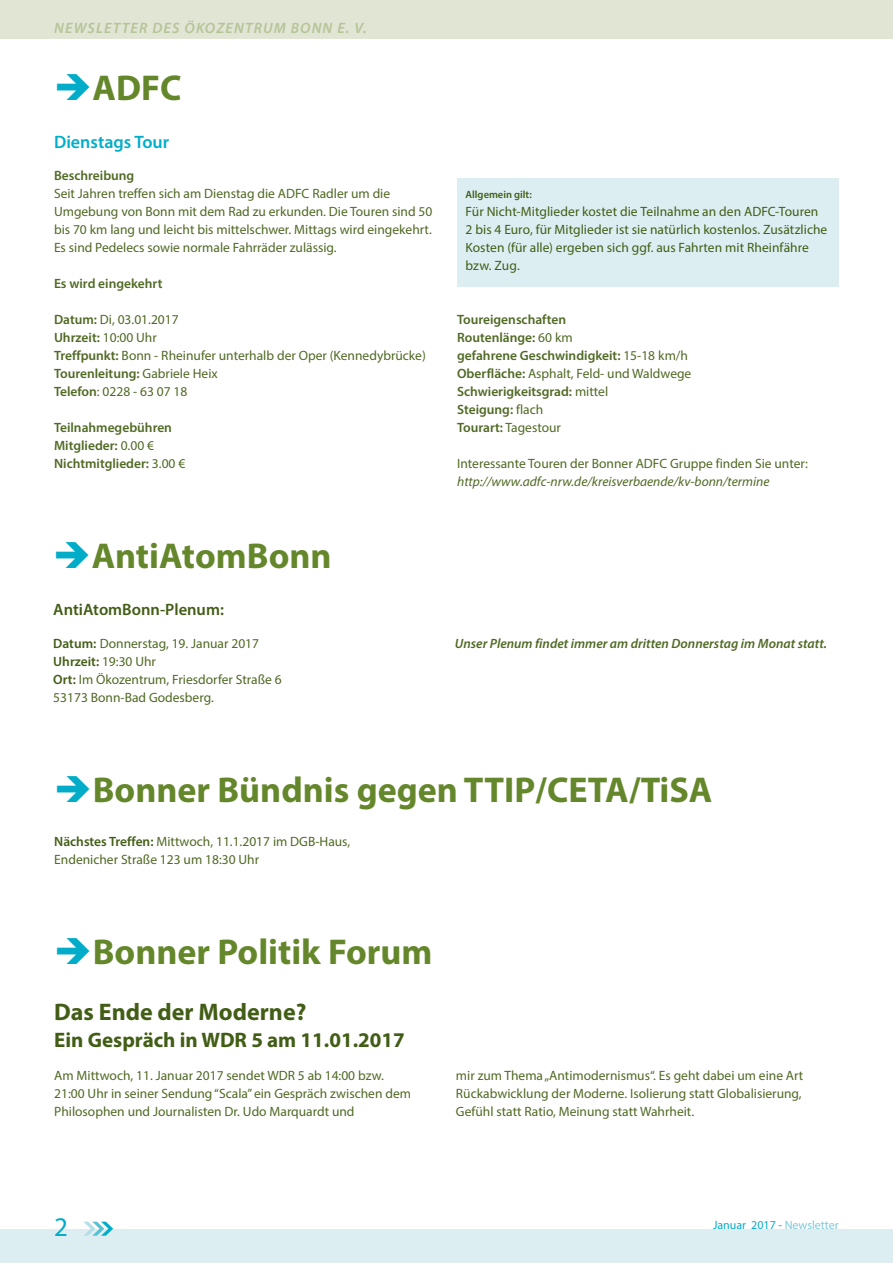
<style>
.page{position:relative;width:893px;height:1263px;background:#fff}
.page>*{position:absolute;margin:0;border:0;box-sizing:border-box;transform-origin:0 0}
.t1{font:700 36px "Myriad Pro";color:#65872b}
.t2{font:27px "Myriad Pro";color:#00acc8}
.t3{font:700 24px "Myriad Pro";color:#425d15}
.t4{font:700 21px "Myriad Pro";color:#425d15}
.t5{font:600 18px "Myriad Pro";color:#00aec9}
.t6{font:600 16.5px "Myriad Pro";color:#425d15}
.t7{font:italic 600 15px "Myriad Pro";letter-spacing:.075em;color:#b7c398}
.t8{font:13.5px/18px "Myriad Pro";color:#506924}
.t9{font:600 13.5px/18px "Myriad Pro";color:#506924}
.t10{font:13.5px/18px "Myriad Pro";color:#425d15}
.t11{font:italic 600 13.5px "Myriad Pro";color:#506924}
.t12{font:italic 13.5px "Myriad Pro";color:#506924}
.t13{font:12px "Myriad Pro";color:#00acc8}
.t14{font:600 10.5px "Myriad Pro";color:#425d15}
.s1{color:#00acc8}
.s2{font-weight:600}
.s3{font-weight:400}
.s4{font-weight:600;color:#425d15}
.s5{color:#7ccada}
</style>
<div class="page">
<div style="left:0;top:1229px;width:893px;height:34px;background:#ddeef3"></div>
<svg style="left:83px;top:1221px;width:30px;height:15px"></svg>
<div style="left:0;top:0;width:893px;height:38px;background:#e0e5d4"></div>
<div style="left:457px;top:179px;width:382px;height:108px;background:#ddeef3"></div>
<p class="t7" style="left:54px;top:18px;width:314px">NEWSLETTER DES ÖKOZENTRUM BONN E. V.</p>
<h1 class="t1" style="left:54px;top:64px;width:129px"><span class="s1">➔</span>ADFC</h1>
<h3 class="t5" style="left:54px;top:130px;width:117px">Dienstags Tour</h3>
<p class="t9" style="left:54px;top:166px;width:82px">Beschreibung</p>
<p class="t8" style="left:54px;top:184px;width:380px">Seit Jahren treffen sich am Dienstag die ADFC Radler um die Umgebung von Bonn mit dem Rad zu erkunden. Die Touren sind 50 bis 70 km lang und leicht bis mittelschwer. Mittags wird eingekehrt.<br>Es sind Pedelecs sowie normale Fahrräder zulässig.</p>
<p class="t9" style="left:54px;top:274px;width:110px">Es wird eingekehrt</p>
<p class="t8" style="left:54px;top:310px;width:373px"><span class="s2">Datum:</span> Di, 03.01.2017<br><span class="s2">Uhrzeit:</span> 10:00 Uhr<br><span class="s2">Treffpunkt:</span> Bonn - Rheinufer unterhalb der Oper (Kennedybrücke)<br><span class="s2">Tourenleitung:</span> Gabriele Heix<br><span class="s2">Telefon</span>: 0228 - 63 07 18</p>
<p class="t9" style="left:54px;top:418px;width:133px">Teilnahmegebühren<br>Mitglieder: <span class="s3">0.00 €<br></span>Nichtmitglieder: <span class="s3">3.00 €</span></p>
<p class="t14" style="left:466px;top:188px;width:68px">Allgemein gilt:</p>
<p class="t10" style="left:466px;top:202px;width:363px">Für Nicht-Mitglieder kostet die Teilnahme an den ADFC-Touren 2 bis 4 Euro, für Mitglieder ist sie natürlich kostenlos. Zusätzliche Kosten (für alle) ergeben sich ggf. aus Fahrten mit Rheinfähre bzw. Zug.</p>
<p class="t9" style="left:457px;top:310px;width:236px">Toureigenschaften<br>Routenlänge: <span class="s3">60 km<br></span>gefahrene Geschwindigkeit: <span class="s3">15-18 km/h<br></span>Oberfläche: <span class="s3">Asphalt, Feld- und Waldwege<br></span>Schwierigkeitsgrad: <span class="s3">mittel<br></span>Steigung: <span class="s3">flach<br></span>Tourart: <span class="s3">Tagestour</span></p>
<p class="t8" style="left:457px;top:454px;width:352px">Interessante Touren der Bonner ADFC Gruppe finden Sie unter:</p>
<p class="t12" style="left:457px;top:473px;width:314px">http://www.adfc-nrw.de/kreisverbaende/kv-bonn/termine</p>
<h1 class="t1" style="left:53px;top:532px;width:280px"><span class="s1">➔</span>AntiAtomBonn</h1>
<p class="t6" style="left:53px;top:599px;width:172px">AntiAtomBonn-Plenum:</p>
<p class="t8" style="left:53px;top:634px;width:230px"><span class="s4">Datum:</span> Donnerstag, 19. Januar 2017<br><span class="s4">Uhrzeit:</span> 19:30 Uhr<br><span class="s4">Ort:</span> Im Ökozentrum, Friesdorfer Straße 6<br>53173 Bonn-Bad Godesberg.</p>
<p class="t11" style="left:455px;top:635px;width:374px">Unser Plenum findet immer am dritten Donnerstag im Monat statt.</p>
<h1 class="t1" style="left:54px;top:766px;width:660px"><span class="s1">➔</span>Bonner Bündnis gegen TTIP/CETA/TiSA</h1>
<p class="t8" style="left:54px;top:832px;width:297px"><span class="s4">Nächstes Treffen:</span> Mittwoch, 11.1.2017 im DGB-Haus,<br>Endenicher Straße 123 um 18:30 Uhr</p>
<h1 class="t1" style="left:54px;top:928px;width:380px"><span class="s1">➔</span>Bonner Politik Forum</h1>
<h3 class="t3" style="left:54px;top:996px;width:254px">Das Ende der Moderne?</h3>
<h3 class="t4" style="left:54px;top:1026px;width:352px">Ein Gespräch in WDR 5 am 11.01.2017</h3>
<p class="t8" style="left:54px;top:1066px;width:358px">Am Mittwoch, 11. Januar 2017 sendet WDR 5 ab 14:00 bzw.<br>21:00 Uhr in seiner Sendung “Scala” ein Gespräch zwischen dem<br>Philosophen und Journalisten Dr. Udo Marquardt und</p>
<p class="t8" style="left:456px;top:1066px;width:349px">mir zum Thema „Antimodernismus“. Es geht dabei um eine Art<br>Rückabwicklung der Moderne. Isolierung statt Globalisierung,<br>Gefühl statt Ratio, Meinung statt Wahrheit.</p>
<h2 class="t2" style="left:54px;top:1210px;width:15px">2</h2>
<p class="t13" style="left:713px;top:1218px;width:127px">Januar 2017 - <span class="s5">Newsletter</span></p>
</div>
